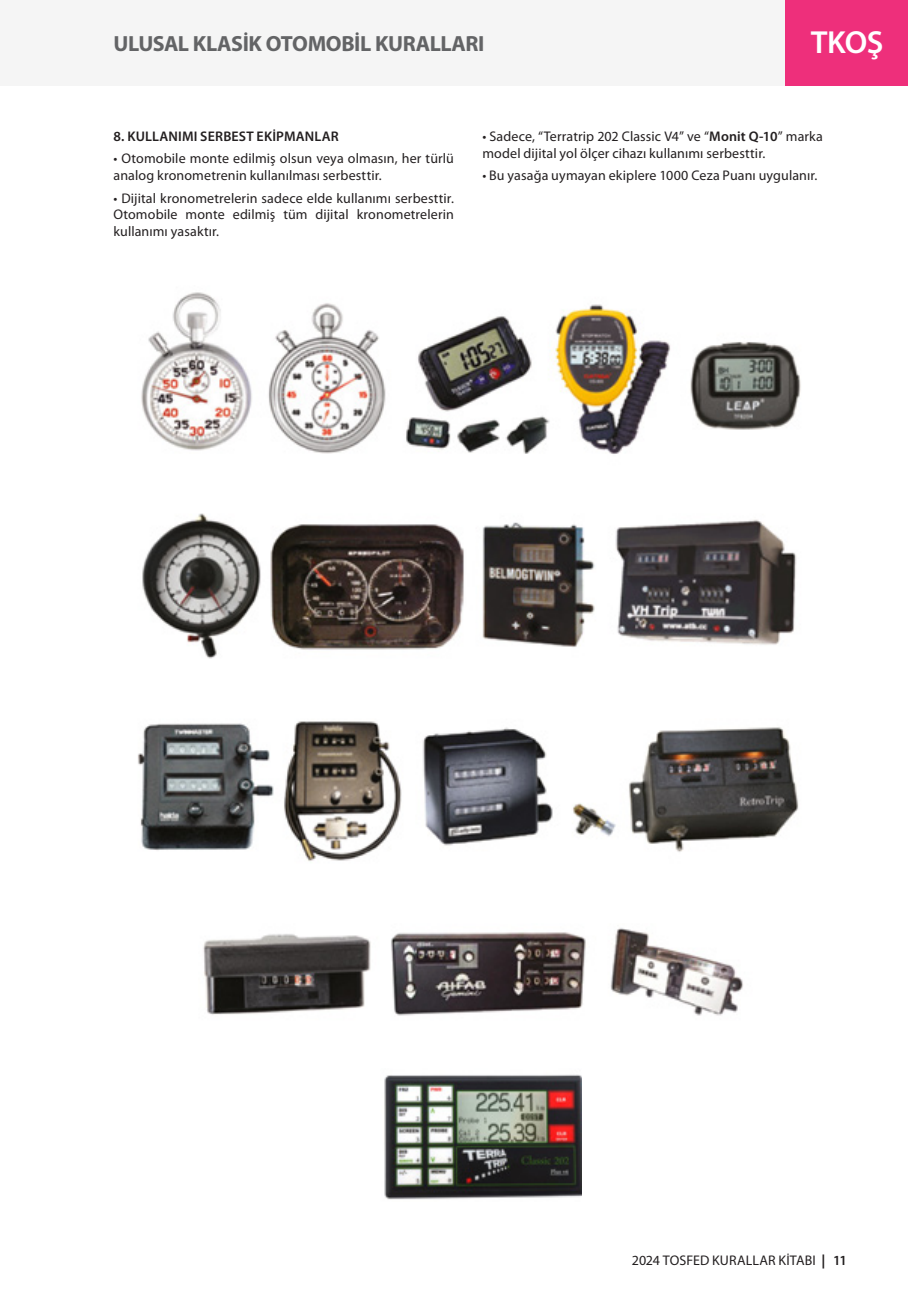
<style>
.page{position:relative;width:908px;height:1304px;background:#fff}
.page>*{position:absolute;margin:0;border:0;box-sizing:border-box;transform-origin:0 0}
.t1{font:600 32px "Myriad Pro";color:#fff}
.t2{font:700 22px "Myriad Pro";letter-spacing:-.02em;color:#636466}
.Birinci-Başlık{font:14px/16.8px "Myriad Pro";letter-spacing:.005em;color:#231f20}
.Birinci-Başlık-2{font:600 14px "Myriad Pro";letter-spacing:.015em;color:#231f20}
.s1{font-weight:600}
.s2{font-weight:700}
</style>
<div class="page">
<div style="left:0;top:0;width:822px;height:85px;background:#f5f5f5"></div>
<div style="left:785px;top:0;width:122px;height:85px;background:#ee2f7b"></div>
<img style="left:138px;top:292px;width:663px;height:724px">
<img style="left:384px;top:1074px;width:197px;height:126px">
<h2 class="t2" style="left:113px;top:29px;width:372px">ULUSAL KLASİK OTOMOBİL KURALLARI</h2>
<h1 class="t1" style="left:810px;top:22px;width:74px">TKOŞ</h1>
<p class="Birinci-Başlık-2" style="left:113px;top:127px;width:227px">8. KULLANIMI SERBEST EKİPMANLAR</p>
<p class="Birinci-Başlık" style="left:113px;top:150px;width:342px">• Otomobile monte edilmiş olsun veya olmasın, her türlü analog kronometrenin kullanılması serbesttir.</p>
<p class="Birinci-Başlık" style="left:113px;top:189px;width:342px;text-align:justify">• Dijital kronometrelerin sadece elde kullanımı serbesttir.<br>Otomobile monte edilmiş tüm dijital kronometrelerin kullanımı yasaktır.</p>
<p class="Birinci-Başlık" style="left:482px;top:128px;width:342px">• Sadece, “Terratrip 202 Classic V4” ve “<span class="s1">Monit Q-10</span>” marka model dijital yol ölçer cihazı kullanımı serbesttir.</p>
<p class="Birinci-Başlık" style="left:482px;top:167px;width:336px">• Bu yasağa uymayan ekiplere 1000 Ceza Puanı uygulanır.</p>
<p class="Birinci-Başlık" style="left:631px;top:1252px;width:216px">2024 TOSFED KURALLAR KİTABI <span class="s2">|</span> <span class="s1">11</span></p>
</div>
